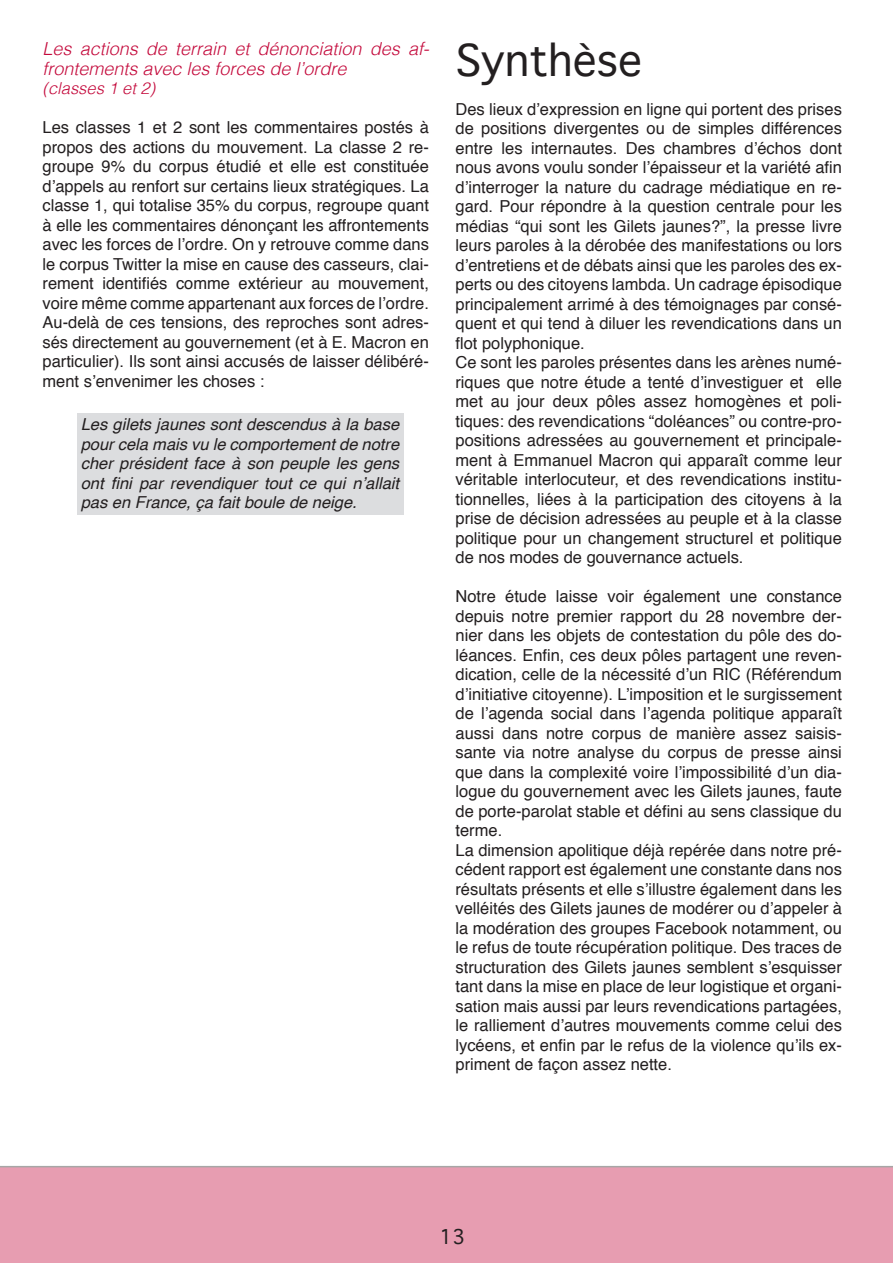
<style>
.page{position:relative;width:893px;height:1263px;background:#fff}
.page>*{position:absolute;margin:0;border:0;box-sizing:border-box;transform-origin:0 0}
.titre_1{font:42px "Geneva";color:#231f20}
.t1{font:19.5px "Geneva";color:#231f20}
.titre_3{font:italic 300 18px/19.5px "Helvetica";color:#c40a3c}
.t2{font:16.5px/19.5px "Helvetica";color:#231f20;text-align:justify}
.citation{font:italic 16.5px/19.5px "Helvetica";color:#231f20;text-align:justify}
.titre_3-2{font:italic 300 16.5px "Helvetica";color:#c40a3c}
</style>
<div class="page">
<div style="left:0;top:1166px;width:893px;height:97px;background:#e79db1"></div>
<div style="left:77px;top:414px;width:326px;height:101px;background:#dcdddf"></div>
<p class="titre_3" style="left:43px;top:38px;width:388px">Les actions de terrain et dénonciation des af&shy;frontements avec les forces de l’ordre</p>
<p class="titre_3-2" style="left:43px;top:75px;width:114px">(classes 1 et 2)</p>
<p class="t2" style="left:43px;top:118px;width:388px">Les classes 1 et 2 sont les commentaires postés à propos des actions du mouvement. La classe 2 re&shy;groupe 9% du corpus étudié et elle est constituée d’appels au renfort sur certains lieux stratégiques. La classe 1, qui totalise 35% du corpus, regroupe quant à elle les commentaires dénonçant les affrontements avec les forces de l’ordre. On y retrouve comme dans le corpus Twitter la mise en cause des casseurs, clai&shy;rement identifiés comme extérieur au mouvement, voire même comme appartenant aux forces de l’ordre.<br>Au-delà de ces tensions, des reproches sont adres&shy;sés directement au gouvernement (et à E. Macron en particulier). Ils sont ainsi accusés de laisser délibéré&shy;ment s’envenimer les choses :</p>
<p class="citation" style="left:81px;top:415px;width:320px">Les gilets jaunes sont descendus à la base pour cela mais vu le comportement de notre cher président face à son peuple les gens ont fini par revendiquer tout ce qui n’allait pas en France, ça fait boule de neige.</p>
<p class="titre_1" style="left:455px;top:37px;width:188px">Synthèse</p>
<p class="t2" style="left:455px;top:100px;width:388px">Des lieux d’expression en ligne qui portent des prises de positions divergentes ou de simples différences entre les internautes. Des chambres d’échos dont nous avons voulu sonder l’épaisseur et la variété afin d’interroger la nature du cadrage médiatique en re&shy;gard. Pour répondre à la question centrale pour les médias “qui sont les Gilets jaunes?”, la presse livre leurs paroles à la dérobée des manifestations ou lors d’entretiens et de débats ainsi que les paroles des ex&shy;perts ou des citoyens lambda. Un cadrage épisodique principalement arrimé à des témoignages par consé&shy;quent et qui tend à diluer les revendications dans un flot polyphonique.</p>
<p class="t2" style="left:455px;top:353px;width:388px">Ce sont les paroles présentes dans les arènes numé&shy;riques que notre étude a tenté d’investiguer et elle met au jour deux pôles assez homogènes et poli&shy;tiques: des revendications “doléances” ou contre-pro&shy;positions adressées au gouvernement et principale&shy;ment à Emmanuel Macron qui apparaît comme leur véritable interlocuteur, et des revendications institu&shy;tionnelles, liées à la participation des citoyens à la prise de décision adressées au peuple et à la classe politique pour un changement structurel et politique de nos modes de gouvernance actuels.</p>
<p class="t2" style="left:455px;top:587px;width:388px">Notre étude laisse voir également une constance depuis notre premier rapport du 28 novembre der&shy;nier dans les objets de contestation du pôle des do&shy;léances. Enfin, ces deux pôles partagent une reven&shy;dication, celle de la nécessité d’un RIC (Référendum d’initiative citoyenne). L’imposition et le surgissement de l’agenda social dans l’agenda politique apparaît aussi dans notre corpus de manière assez saisis&shy;sante via notre analyse du corpus de presse ainsi que dans la complexité voire l’impossibilité d’un dia&shy;logue du gouvernement avec les Gilets jaunes, faute de porte-parolat stable et défini au sens classique du terme.</p>
<p class="t2" style="left:455px;top:841px;width:388px">La dimension apolitique déjà repérée dans notre pré&shy;cédent rapport est également une constante dans nos résultats présents et elle s’illustre également dans les velléités des Gilets jaunes de modérer ou d’appeler à la modération des groupes Facebook notamment, ou le refus de toute récupération politique. Des traces de structuration des Gilets jaunes semblent s’esquisser tant dans la mise en place de leur logistique et organi&shy;sation mais aussi par leurs revendications partagées, le ralliement d’autres mouvements comme celui des lycéens, et enfin par le refus de la violence qu’ils ex&shy;priment de façon assez nette.</p>
<p class="t1" style="left:439px;top:1226px;width:28px">13</p>
</div>
